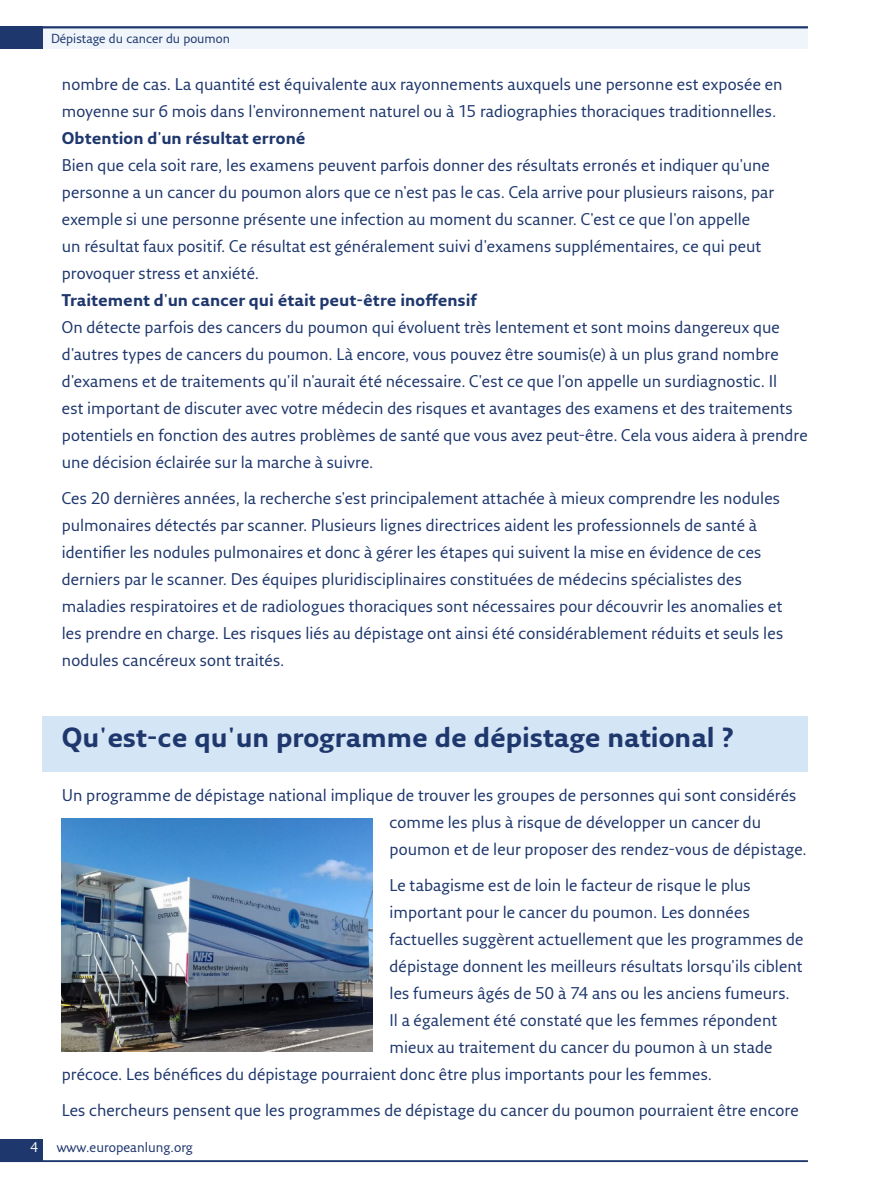
<style>
.page{position:relative;width:893px;height:1191px;background:#fff}
.page>*{position:absolute;margin:0;border:0;box-sizing:border-box;transform-origin:0 0}
.t1{font:700 27px "Fresco Sans Pro";color:#1e376d}
.H___B-head{font:16.5px/27px "Fresco Sans Pro";letter-spacing:.005em;color:#1e376d}
.H___B-head-2{font:700 16.5px "Fresco Sans Pro";letter-spacing:.005em;color:#1e376d}
.Running_foot_left{font:13.5px "Fresco Sans Pro";color:#1e376d}
.Folio_left{font:13.5px "Fresco Sans Pro";color:#fff}
.Running_head_left{font:12.75px "Fresco Sans Pro";color:#1e376d}
</style>
<div class="page">
<div style="left:0;top:26px;width:808px;height:23px;background:#eff5fb"></div>
<div style="left:0;top:1138px;width:43px;height:23px;background:#1e376d"></div>
<div style="left:0;top:26px;width:43px;height:23px;background:#1e376d"></div>
<hr style="left:0;top:1160px;width:808px;height:2px;background:#1e376d">
<hr style="left:0;top:26px;width:808px;height:2px;background:#1e376d">
<div style="left:43px;top:716px;width:765px;height:55px;background:#d4e5f5"></div>
<img style="left:62px;top:819px;width:311px;height:232px">
<p class="Running_head_left" style="left:51px;top:30px;width:181px">Dépistage du cancer du poumon</p>
<p class="H___B-head" style="left:62px;top:70px;width:722px">nombre de cas. La quantité est équivalente aux rayonnements auxquels une personne est exposée en moyenne sur 6 mois dans l'environnement naturel ou à 15 radiographies thoraciques traditionnelles.</p>
<p class="H___B-head-2" style="left:62px;top:128px;width:245px">Obtention d'un résultat erroné</p>
<p class="H___B-head" style="left:62px;top:151px;width:714px">Bien que cela soit rare, les examens peuvent parfois donner des résultats erronés et indiquer qu'une personne a un cancer du poumon alors que ce n'est pas le cas. Cela arrive pour plusieurs raisons, par exemple si une personne présente une infection au moment du scanner. C'est ce que l'on appelle<br>un résultat faux positif. Ce résultat est généralement suivi d'examens supplémentaires, ce qui peut provoquer stress et anxiété.</p>
<p class="H___B-head-2" style="left:62px;top:290px;width:416px">Traitement d'un cancer qui était peut-être inoffensif</p>
<p class="H___B-head" style="left:62px;top:313px;width:747px">On détecte parfois des cancers du poumon qui évoluent très lentement et sont moins dangereux que d'autres types de cancers du poumon. Là encore, vous pouvez être soumis(e) à un plus grand nombre d'examens et de traitements qu'il n'aurait été nécessaire. C'est ce que l'on appelle un surdiagnostic. Il<br>est important de discuter avec votre médecin des risques et avantages des examens et des traitements potentiels en fonction des autres problèmes de santé que vous avez peut-être. Cela vous aidera à prendre une décision éclairée sur la marche à suivre.</p>
<p class="H___B-head" style="left:62px;top:484px;width:723px">Ces 20 dernières années, la recherche s'est principalement attachée à mieux comprendre les nodules pulmonaires détectés par scanner. Plusieurs lignes directrices aident les professionnels de santé à identifier les nodules pulmonaires et donc à gérer les étapes qui suivent la mise en évidence de ces derniers par le scanner. Des équipes pluridisciplinaires constituées de médecins spécialistes des maladies respiratoires et de radiologues thoraciques sont nécessaires pour découvrir les anomalies et les prendre en charge. Les risques liés au dépistage ont ainsi été considérablement réduits et seuls les nodules cancéreux sont traités.</p>
<p class="Folio_left" style="left:30px;top:1139px;width:10px">4</p>
<p class="t1" style="left:62px;top:721px;width:674px">Qu'est-ce qu'un programme de dépistage national ?</p>
<p class="H___B-head" style="left:390px;top:781px;width:419px;text-indent:-328px">Un programme de dépistage national implique de trouver les groupes de personnes qui sont considérés comme les plus à risque de développer un cancer du poumon et de leur proposer des rendez-vous de dépistage.</p>
<p class="H___B-head" style="left:390px;top:871px;width:363px">Le tabagisme est de loin le facteur de risque le plus</p>
<p class="H___B-head" style="left:390px;top:898px;width:362px">important pour le cancer du poumon. Les données</p>
<p class="H___B-head" style="left:390px;top:925px;width:416px">factuelles suggèrent actuellement que les programmes de</p>
<p class="H___B-head" style="left:390px;top:952px;width:414px">dépistage donnent les meilleurs résultats lorsqu'ils ciblent</p>
<p class="H___B-head" style="left:390px;top:979px;width:402px">les fumeurs âgés de 50 à 74 ans ou les anciens fumeurs.</p>
<p class="H___B-head" style="left:390px;top:1006px;width:389px">Il a également été constaté que les femmes répondent</p>
<p class="H___B-head" style="left:390px;top:1033px;width:385px">mieux au traitement du cancer du poumon à un stade</p>
<p class="H___B-head" style="left:62px;top:1060px;width:652px">précoce. Les bénéfices du dépistage pourraient donc être plus importants pour les femmes.</p>
<p class="H___B-head" style="left:62px;top:1096px;width:738px">Les chercheurs pensent que les programmes de dépistage du cancer du poumon pourraient être encore</p>
<p class="Running_foot_left" style="left:57px;top:1138px;width:138px">www.europeanlung.org</p>
</div>
